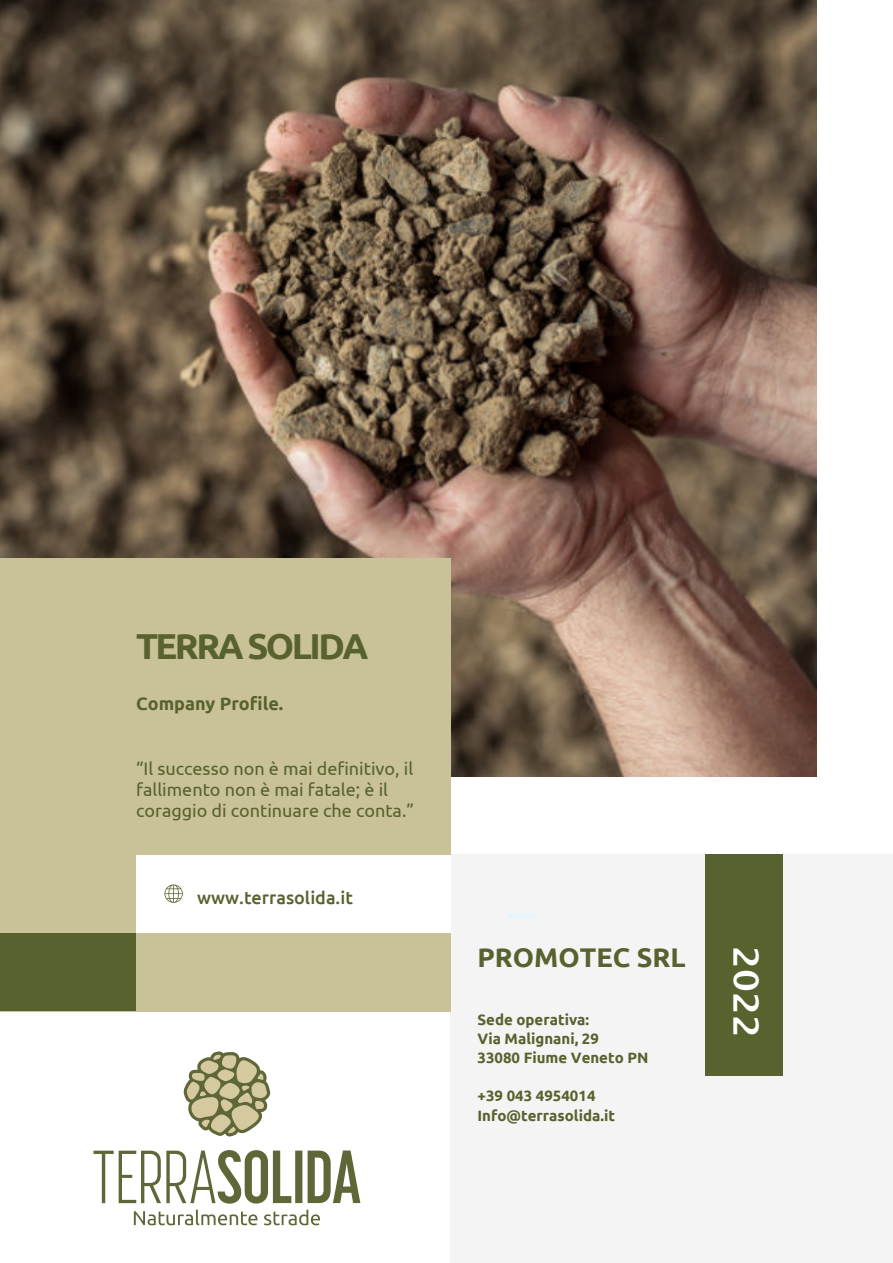
<style>
.page{position:relative;width:893px;height:1263px;background:#fff}
.page>*{position:absolute;margin:0;border:0;box-sizing:border-box;transform-origin:0 0}
.t1{font:700 36px "Ubuntu";letter-spacing:-.07em;color:#57622e}
.t2{font:700 34.8px "Lucida Grande";color:#fff}
.t3{font:700 27px "Ubuntu";color:#57622e}
.t4{font:18px/21px "Ubuntu";color:#57622e}
.t5{font:500 18px "Ubuntu";color:#57622e}
.t6{font:700 18px "Ubuntu";color:#57622e}
.t7{font:700 15px/19.2px "Ubuntu";color:#57622e}
</style>
<div class="page">
<div style="left:451px;top:854px;width:442px;height:409px;background:#f4f4f4"></div>
<img style="left:0;top:0;width:816px;height:777px">
<div style="left:0;top:559px;width:451px;height:453px;background:#c9c198"></div>
<div style="left:136px;top:855px;width:315px;height:77px;background:#fff"></div>
<div style="left:0;top:932px;width:136px;height:78px;background:#57622e"></div>
<hr style="left:509px;top:914px;width:26px;height:3px;background:#e3f6fd">
<div style="left:705px;top:854px;width:77px;height:222px;background:#57622e"></div>
<svg style="left:164px;top:884px;width:19px;height:19px"></svg>
<svg style="left:93px;top:1150px;width:267px;height:75px"></svg>
<svg style="left:183px;top:1051px;width:88px;height:85px"></svg>
<h1 class="t1" style="left:136px;top:631px;width:234px">TERRA SOLIDA</h1>
<p class="t6" style="left:136px;top:696px;width:149px">Company Profile.</p>
<p class="t4" style="left:136px;top:760px;width:279px">“Il successo non è mai definitivo, il fallimento non è mai fatale; è il coraggio di continuare che conta.”</p>
<p class="t5" style="left:197px;top:890px;width:157px">www.terrasolida.it</p>
<h3 class="t3" style="left:478px;top:946px;width:210px">PROMOTEC SRL</h3>
<p class="t7" style="left:478px;top:1011px;width:172px">Sede operativa:<br>Via Malignani, 29<br>33080 Fiume Veneto PN</p>
<p class="t7" style="left:478px;top:1087px;width:139px">+39 043 4954014<br>Info@terrasolida.it</p>
<h2 class="t2" style="left:761px;top:946px;width:93px;rotate:90deg">2022</h2>
</div>
